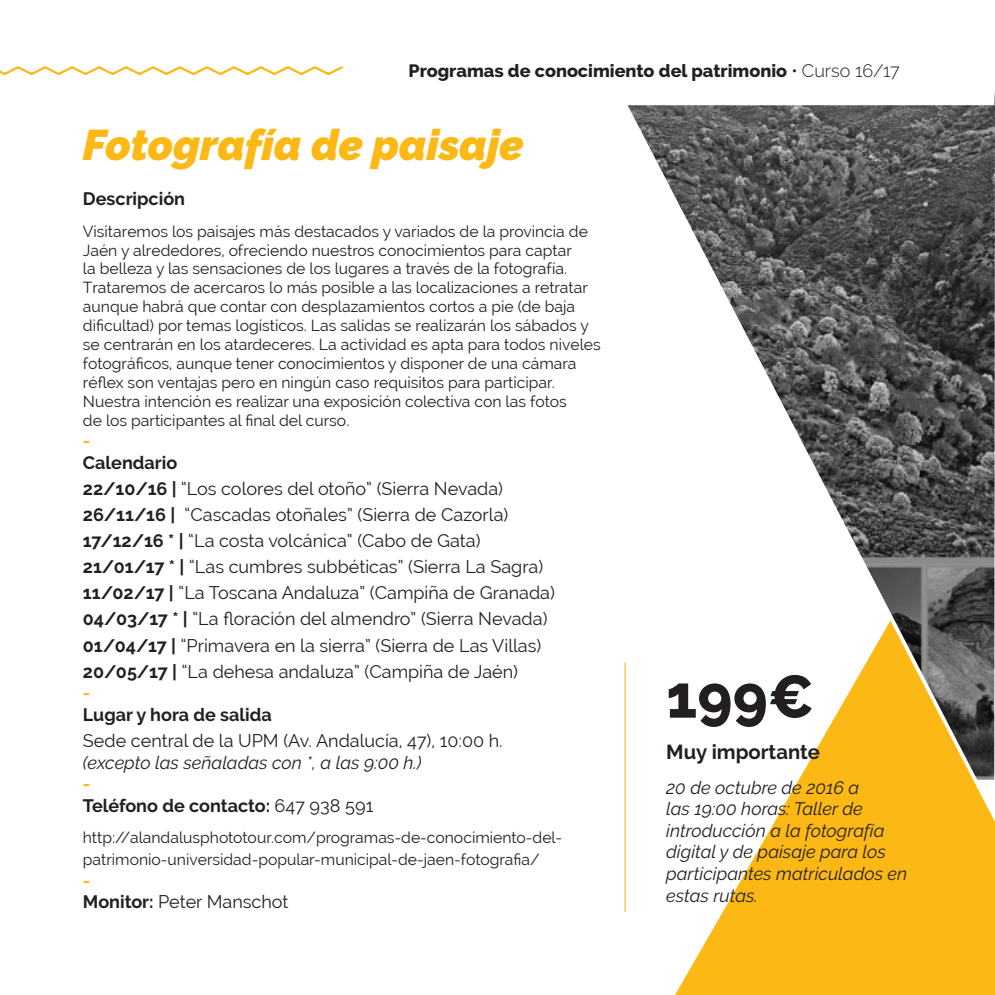
<style>
.page{position:relative;width:995px;height:995px;background:#fff}
.page>*{position:absolute;margin:0;border:0;box-sizing:border-box;transform-origin:0 0}
.t1{font:800 59.85px "Raleway";color:#231f20}
.t2{font:italic 900 42.75px "Raleway";color:#fcb814}
.Texto{font:700 20.25px "Raleway";color:#231f20}
.Texto-2{font:18px/21.6px "Raleway";color:#231f20}
.Texto-3{font:italic 18px/21.6px "Raleway";color:#231f20}
.Texto-4{font:700 18px "Raleway";color:#231f20}
.t3{font:800 18px "Raleway";color:#231f20}
.Texto-5{font:700 18px "Raleway";color:#fcb814}
.Texto-6{font:15.75px/18.9px "Raleway";color:#231f20}
.s1{font-weight:300}
.s2{font-weight:700}
.s3{font-style:italic}
.s4{font-weight:400}
</style>
<div class="page">
<svg style="left:675px;top:813px;width:320px;height:182px;fill:#fcb814"></svg>
<hr style="left:624px;top:663px;width:2px;height:249px;background:#fcb814">
<svg style="left:779px;top:780px;width:212px;height:33px;background:#fcbe29"></svg>
<img style="left:628px;top:91px;width:367px;height:689px">
<svg style="left:0;top:66px;width:343px;height:9px"></svg>
<p class="t3" style="left:409px;top:60px;width:493px">Programas de conocimiento del patrimonio <span class="s1">• Curso 16/17</span></p>
<p class="t2" style="left:83px;top:120px;width:442px">Fotografía de paisaje</p>
<p class="Texto-4" style="left:83px;top:188px;width:104px">Descripción</p>
<p class="Texto-6" style="left:83px;top:222px;width:519px">Visitaremos los paisajes más destacados y variados de la provincia de Jaén y alrededores, ofreciendo nuestros conocimientos para captar<br>la belleza y las sensaciones de los lugares a través de la fotografía.<br>Trataremos de acercaros lo más posible a las localizaciones a retratar aunque habrá que contar con desplazamientos cortos a pie (de baja dificultad) por temas logísticos. Las salidas se realizarán los sábados y se centrarán en los atardeceres. La actividad es apta para todos niveles fotográficos, aunque tener conocimientos y disponer de una cámara réflex son ventajas pero en ningún caso requisitos para participar.<br>Nuestra intención es realizar una exposición colectiva con las fotos<br>de los participantes al final del curso.</p>
<p class="Texto-5" style="left:83px;top:431px;width:9px">-</p>
<p class="Texto-4" style="left:83px;top:452px;width:96px">Calendario</p>
<p class="Texto-2" style="left:83px;top:478px;width:422px"><span class="s2">22/10/16 |</span> “Los colores del otoño” (Sierra Nevada)</p>
<p class="Texto-2" style="left:83px;top:504px;width:427px"><span class="s2">26/11/16 |</span> “Cascadas otoñales” (Sierra de Cazorla)</p>
<p class="Texto-2" style="left:83px;top:530px;width:399px"><span class="s2">17/12/16 * |</span> “La costa volcánica” (Cabo de Gata)</p>
<p class="Texto-2" style="left:83px;top:556px;width:462px"><span class="s2">21/01/17 * |</span> “Las cumbres subbéticas” (Sierra La Sagra)</p>
<p class="Texto-2" style="left:83px;top:582px;width:473px"><span class="s2">11/02/17 |</span> “La Toscana Andaluza” (Campiña de Granada)</p>
<p class="Texto-2" style="left:83px;top:608px;width:466px"><span class="s2">04/03/17 * |</span> “La floración del almendro” (Sierra Nevada)</p>
<p class="Texto-2" style="left:83px;top:634px;width:460px"><span class="s2">01/04/17 |</span> “Primavera en la sierra” (Sierra de Las Villas)</p>
<p class="Texto-2" style="left:83px;top:660px;width:437px"><span class="s2">20/05/17 |</span> “La dehesa andaluza” (Campiña de Jaén)</p>
<p class="Texto-5" style="left:83px;top:683px;width:9px">-</p>
<p class="Texto-4" style="left:83px;top:704px;width:190px">Lugar y hora de salida</p>
<p class="Texto-2" style="left:83px;top:730px;width:421px">Sede central de la UPM (Av. Andalucía, 47), 10:00 h. <span class="s3">(excepto las señaladas con *, a las 9:00 h.)</span></p>
<p class="Texto-5" style="left:83px;top:774px;width:9px">-</p>
<p class="Texto-4" style="left:83px;top:795px;width:292px">Teléfono de contacto: <span class="s4">647 938 591</span></p>
<p class="Texto-6" style="left:83px;top:827px;width:481px;line-height:21.6px">http://alandalusphototour.com/programas-de-conocimiento-del&shy;patrimonio-universidad-popular-municipal-de-jaen-fotografia/</p>
<p class="Texto-5" style="left:83px;top:870px;width:9px">-</p>
<p class="Texto-2" style="left:83px;top:891px;width:207px"><span class="s2">Monitor:</span> Peter Manschot</p>
<p class="t1" style="left:666px;top:663px;width:149px">199€</p>
<p class="Texto" style="left:666px;top:741px;width:155px">Muy importante</p>
<p class="Texto-3" style="left:666px;top:776px;width:243px">20 de octubre de 2016 a<br>las 19:00 horas: Taller de introducción a la fotografía digital y de paisaje para los participantes matriculados en estas rutas.</p>
</div>
